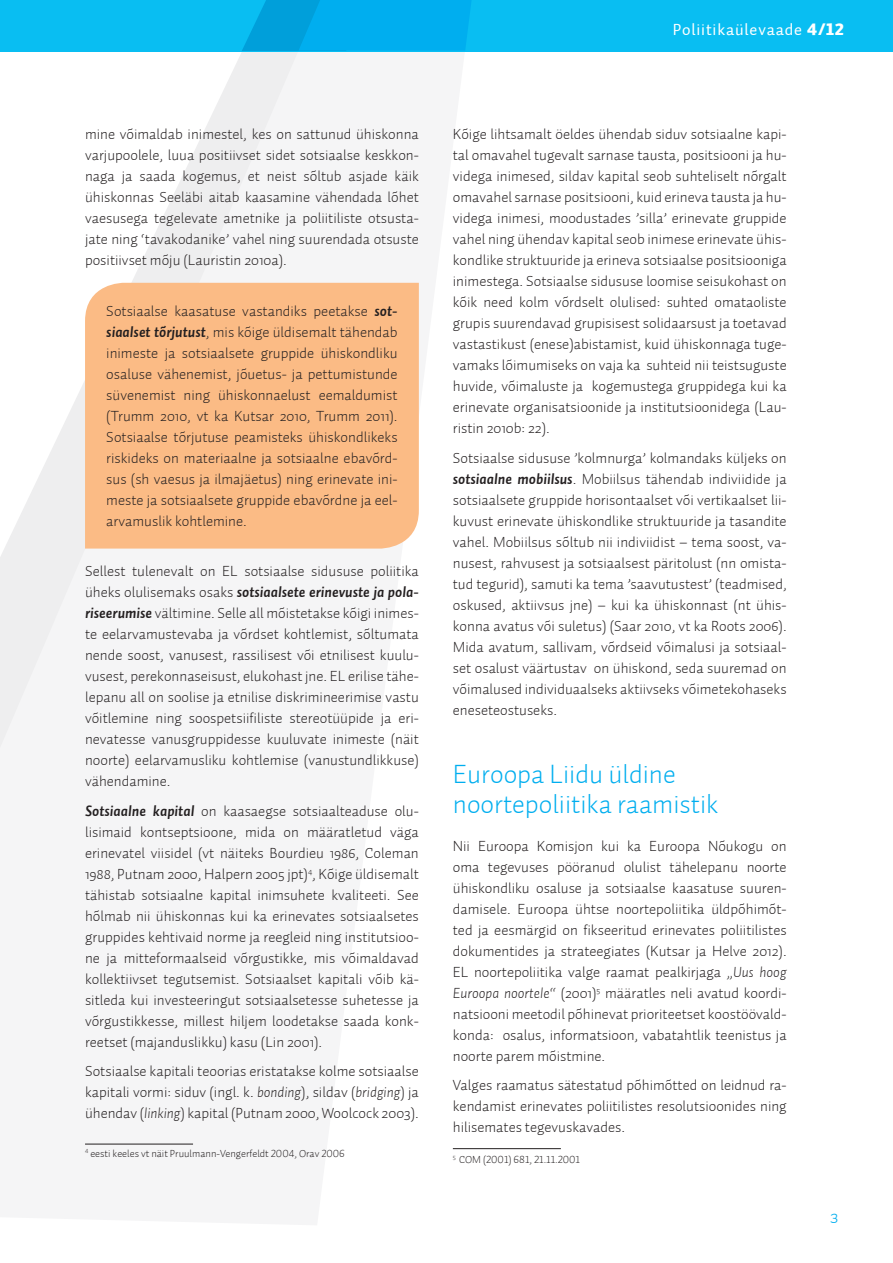
<style>
.page{position:relative;width:893px;height:1263px;background:#fff}
.page>*{position:absolute;margin:0;border:0;box-sizing:border-box;transform-origin:0 0}
.alap{font:300 27px/30px "Auto 1";color:#00aeef}
.t1{font:18px "Auto 1 Light Sm Cp";color:#00aeef}
.t2{font:16.5px "Auto 1 Regular LF";letter-spacing:.05em;color:#fff}
.tekst{font:300 15px/21px "Auto 1";color:#231f20;text-align:justify}
.foot{font:300 15px/21px "Auto 1";color:#231f20;text-align:justify}
.foot-2{font:10.5px "Auto 1 Light LF";color:#231f20}
.s1{font-family:"Auto 1 Black LF"}
.s2{font-weight:700;font-style:italic}
.s3{font-style:italic}
</style>
<div class="page">
<svg style="left:0;top:51px;width:471px;height:1099px;fill:#f5f5f6"></svg>
<div style="left:0;top:0;width:893px;height:51px;background:#09bef2"></div>
<svg style="left:242px;top:0;width:229px;height:51px"></svg>
<div style="left:85px;top:283px;width:334px;height:266px;background:#fbbb85"></div>
<hr style="left:85px;top:1144px;width:108px;height:1px;background:#231f20">
<hr style="left:453px;top:1148px;width:108px;height:1px;background:#231f20">
<p class="t2" style="left:673px;top:19px;width:173px">Poliitikaülevaade <span class="s1">4/12</span></p>
<p class="tekst" style="left:85px;top:124px;width:335px">mine võimaldab inimestel, kes on sattunud ühiskonna varjupoolele, luua positiivset sidet sotsiaalse keskkon&shy;naga ja saada kogemus, et neist sõltub asjade käik ühiskonnas Seeläbi aitab kaasamine vähendada lõhet vaesusega tegelevate ametnike ja poliitiliste otsusta&shy;jate ning ‘tavakodanike’ vahel ning suurendada otsuste positiivset mõju (Lauristin 2010a).</p>
<p class="tekst" style="left:106px;top:300px;width:293px">Sotsiaalse kaasatuse vastandiks peetakse <span class="s2">sot&shy;siaalset tõrjutust</span>, mis kõige üldisemalt tähendab inimeste ja sotsiaalsete gruppide ühiskondliku osaluse vähenemist, jõuetus- ja pettumistunde süvenemist ning ühiskonnaelust eemaldumist (Trumm 2010, vt ka Kutsar 2010, Trumm 2011).<br>Sotsiaalse tõrjutuse peamisteks ühiskondlikeks riskideks on materiaalne ja sotsiaalne ebavõrd&shy;sus (sh vaesus ja ilmajäetus) ning erinevate ini&shy;meste ja sotsiaalsete gruppide ebavõrdne ja eel&shy;arvamuslik kohtlemine.</p>
<p class="tekst" style="left:85px;top:561px;width:335px">Sellest tulenevalt on EL sotsiaalse sidususe poliitika üheks olulisemaks osaks <span class="s2">sotsiaalsete erinevuste ja pola&shy;riseerumise</span> vältimine. Selle all mõistetakse kõigi inimes&shy;te eelarvamustevaba ja võrdset kohtlemist, sõltumata nende soost, vanusest, rassilisest või etnilisest kuulu&shy;vusest, perekonnaseisust, elukohast jne. EL erilise tähe&shy;lepanu all on soolise ja etnilise diskrimineerimise vastu võitlemine ning soospetsiifiliste stereotüüpide ja eri&shy;nevatesse vanusgruppidesse kuuluvate inimeste (näit noorte) eelarvamusliku kohtlemise (vanustundlikkuse) vähendamine.</p>
<p class="tekst" style="left:85px;top:800px;width:335px"><span class="s2">Sotsiaalne kapital</span> on kaasaegse sotsiaalteaduse olu&shy;lisimaid kontseptsioone, mida on määratletud väga erinevatel viisidel (vt näiteks Bourdieu 1986, Coleman 1988, Putnam 2000, Halpern 2005 jpt)<sup>4</sup>, Kõige üldisemalt tähistab sotsiaalne kapital inimsuhete kvaliteeti. See hõlmab nii ühiskonnas kui ka erinevates sotsiaalsetes gruppides kehtivaid norme ja reegleid ning institutsioo&shy;ne ja mitteformaalseid võrgustikke, mis võimaldavad kollektiivset tegutsemist. Sotsiaalset kapitali võib kä&shy;sitleda kui investeeringut sotsiaalsetesse suhetesse ja võrgustikkesse, millest hiljem loodetakse saada konk&shy;reetset (majanduslikku) kasu (Lin 2001).</p>
<p class="tekst" style="left:85px;top:1061px;width:335px">Sotsiaalse kapitali teoorias eristatakse kolme sotsiaalse kapitali vormi: siduv (ingl. k. <span class="s3">bonding</span>), sildav (<span class="s3">bridging</span>) ja ühendav (<span class="s3">linking</span>) kapital (Putnam 2000, Woolcock 2003).</p>
<p class="foot-2" style="left:85px;top:1146px;width:261px"><sup>4</sup> eesti keeles vt näit Pruulmann-Vengerfeldt 2004, Orav 2006</p>
<p class="foot" style="left:453px;top:124px;width:335px">Kõige lihtsamalt öeldes ühendab siduv sotsiaalne kapi&shy;tal omavahel tugevalt sarnase tausta, positsiooni ja hu&shy;videga inimesed, sildav kapital seob suhteliselt nõrgalt omavahel sarnase positsiooni, kuid erineva tausta ja hu&shy;videga inimesi, moodustades ’silla’ erinevate gruppide vahel ning ühendav kapital seob inimese erinevate ühis&shy;kondlike struktuuride ja erineva sotsiaalse positsiooniga inimestega. Sotsiaalse sidususe loomise seisukohast on kõik need kolm võrdselt olulised: suhted omataoliste grupis suurendavad grupisisest solidaarsust ja toetavad vastastikust (enese)abistamist, kuid ühiskonnaga tuge&shy;vamaks lõimumiseks on vaja ka suhteid nii teistsuguste huvide, võimaluste ja kogemustega gruppidega kui ka erinevate organisatsioonide ja institutsioonidega (Lau&shy;ristin 2010b: 22).</p>
<p class="tekst" style="left:453px;top:447px;width:335px">Sotsiaalse sidususe ’kolmnurga’ kolmandaks küljeks on <span class="s2">sotsiaalne mobiilsus</span>. Mobiilsus tähendab indiviidide ja sotsiaalsete gruppide horisontaalset või vertikaalset lii&shy;kuvust erinevate ühiskondlike struktuuride ja tasandite vahel. Mobiilsus sõltub nii indiviidist – tema soost, va&shy;nusest, rahvusest ja sotsiaalsest päritolust (nn omista&shy;tud tegurid), samuti ka tema ’saavutustest’ (teadmised, oskused, aktiivsus jne) – kui ka ühiskonnast (nt ühis&shy;konna avatus või suletus) (Saar 2010, vt ka Roots 2006).<br>Mida avatum, sallivam, võrdseid võimalusi ja sotsiaal&shy;set osalust väärtustav on ühiskond, seda suuremad on võimalused individuaalseks aktiivseks võimetekohaseks eneseteostuseks.</p>
<p class="alap" style="left:453px;top:759px;width:267px">Euroopa Liidu üldine noortepoliitika raamistik</p>
<p class="tekst" style="left:453px;top:835px;width:335px">Nii Euroopa Komisjon kui ka Euroopa Nõukogu on oma tegevuses pööranud olulist tähelepanu noorte ühiskondliku osaluse ja sotsiaalse kaasatuse suuren&shy;damisele. Euroopa ühtse noortepoliitika üldpõhimõt&shy;ted ja eesmärgid on fikseeritud erinevates poliitilistes dokumentides ja strateegiates (Kutsar ja Helve 2012).<br>EL noortepoliitika valge raamat pealkirjaga <span class="s3">„Uus hoog Euroopa noortele“</span> (2001)<sup>5</sup> määratles neli avatud koordi&shy;natsiooni meetodil põhinevat prioriteetset koostöövald&shy;konda: osalus, informatsioon, vabatahtlik teenistus ja noorte parem mõistmine.</p>
<p class="tekst" style="left:453px;top:1075px;width:335px">Valges raamatus sätestatud põhimõtted on leidnud ra&shy;kendamist erinevates poliitilistes resolutsioonides ning hilisemates tegevuskavades.</p>
<p class="foot-2" style="left:453px;top:1153px;width:129px"><sup>5</sup> COM (2001) 681, 21.11.2001</p>
<p class="t1" style="left:830px;top:1206px;width:11px">3</p>
</div>
